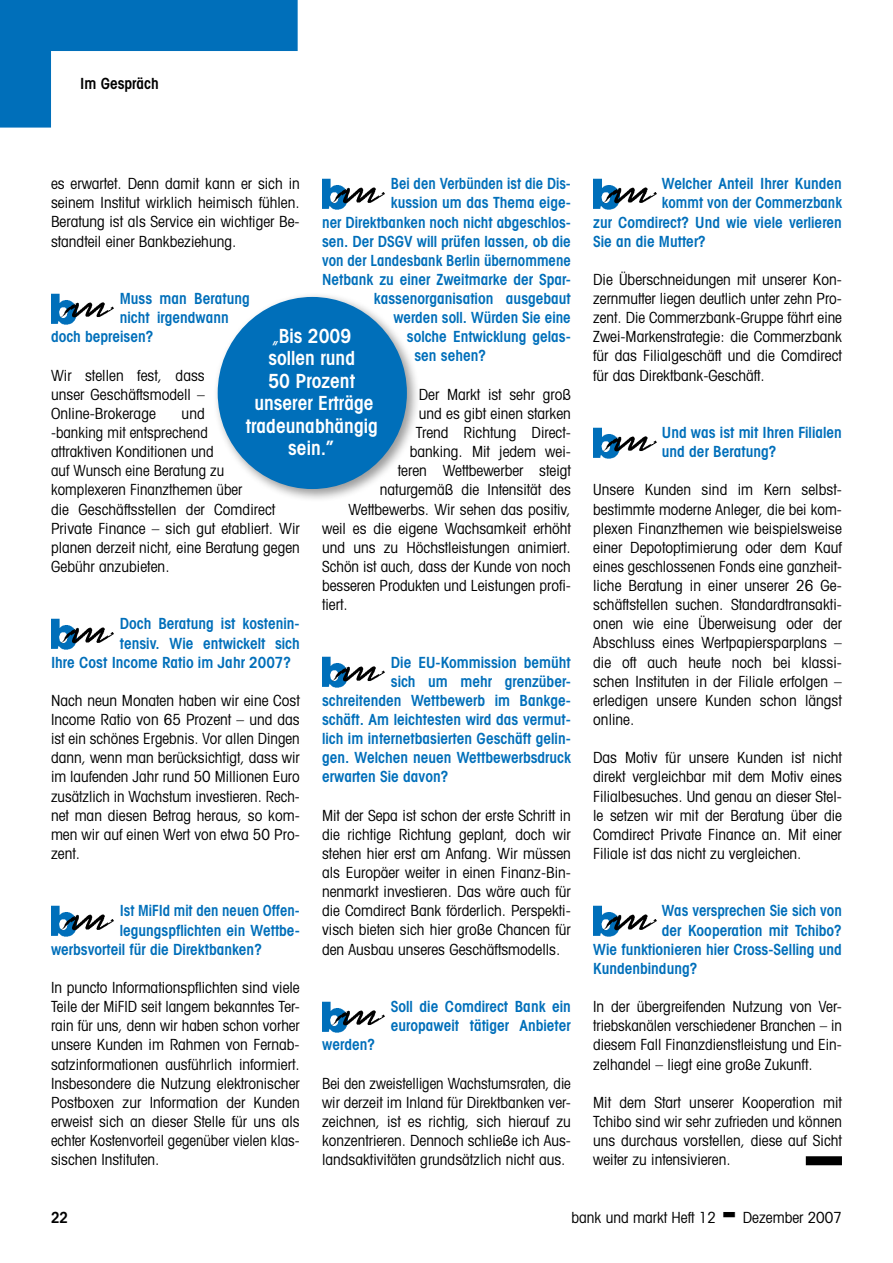
<style>
.page{position:relative;width:893px;height:1263px;background:#fff}
.page>*{position:absolute;margin:0;border:0;box-sizing:border-box;transform-origin:0 0}
.t1{font:600 condensed 19.5px/22.5px "Avant Garde";color:#fff;text-align:center}
.t2{font:condensed 15.3px/19.2px "Avant Garde";color:#000;text-align:justify}
.t3{font:600 condensed 15.3px/19.2px "Avant Garde";color:#006fba}
.t4{font:600 condensed 15.3px "Avant Garde";color:#006fba;scale:.96 1}
.t5{font:600 condensed 15.3px "Avant Garde";color:#000}
.s1{font-weight:400}
</style>
<div class="page">
<svg style="left:0;top:0;width:298px;height:128px"></svg>
<img style="left:51px;top:293px;width:24px;height:31px">
<img style="left:58px;top:301px;width:56px;height:19px">
<img style="left:51px;top:618px;width:24px;height:32px">
<img style="left:58px;top:626px;width:56px;height:19px">
<img style="left:51px;top:905px;width:24px;height:32px">
<img style="left:58px;top:913px;width:56px;height:19px">
<img style="left:322px;top:178px;width:24px;height:31px">
<img style="left:329px;top:186px;width:56px;height:19px">
<img style="left:322px;top:657px;width:24px;height:31px">
<img style="left:329px;top:664px;width:56px;height:19px">
<img style="left:322px;top:1001px;width:24px;height:31px">
<img style="left:329px;top:1009px;width:56px;height:19px">
<div style="left:806px;top:1156px;width:36px;height:9px;background:#000"></div>
<img style="left:593px;top:178px;width:25px;height:31px">
<img style="left:600px;top:186px;width:57px;height:19px">
<img style="left:593px;top:427px;width:25px;height:31px">
<img style="left:600px;top:434px;width:57px;height:20px">
<img style="left:593px;top:905px;width:25px;height:32px">
<img style="left:600px;top:913px;width:57px;height:19px">
<div style="left:212px;top:292px;width:215px;height:217px;background:#000;opacity:.4"></div>
<div style="left:218px;top:297px;width:189px;height:192px;background:#006fba;border-radius:50%"></div>
<p class="t5" style="left:80px;top:74px;width:80px">Im Gespräch</p>
<p class="t4" style="left:391px;top:174px;width:189px">Bei den Verbünden ist die Dis-</p>
<p class="t3" style="left:391px;top:193px;width:182px">kussion um das Thema eige-</p>
<p class="t3" style="left:322px;top:212px;width:250px">ner Direktbanken noch nicht abgeschlos-</p>
<p class="t3" style="left:322px;top:231px;width:250px">sen. Der DSGV will prüfen lassen, ob die</p>
<p class="t3" style="left:322px;top:250px;width:250px">von der Landesbank Berlin übernommene</p>
<p class="t3" style="left:322px;top:270px;width:250px">Netbank zu einer Zweitmarke der Spar-</p>
<p class="t3" style="left:374px;top:289px;width:198px">kassenorganisation ausgebaut</p>
<p class="t3" style="left:393px;top:308px;width:179px">werden soll. Würden Sie eine</p>
<p class="t3" style="left:407px;top:327px;width:165px">solche Entwicklung gelas-</p>
<p class="t3" style="left:414px;top:346px;width:73px">sen sehen?</p>
<p class="t2" style="left:419px;top:384px;width:154px">Der Markt ist sehr groß</p>
<p class="t2" style="left:419px;top:403px;width:153px">und es gibt einen starken</p>
<p class="t2" style="left:416px;top:422px;width:156px">Trend Richtung Direct-</p>
<p class="t2" style="left:410px;top:442px;width:162px">banking. Mit jedem wei-</p>
<p class="t2" style="left:398px;top:461px;width:174px">teren Wettbewerber steigt</p>
<p class="t2" style="left:380px;top:480px;width:193px">naturgemäß die Intensität des</p>
<p class="t2" style="left:348px;top:499px;width:224px">Wettbewerbs. Wir sehen das positiv,</p>
<p class="t2" style="left:322px;top:518px;width:250px">weil es die eigene Wachsamkeit erhöht</p>
<p class="t2" style="left:322px;top:537px;width:250px">und uns zu Höchstleistungen animiert.</p>
<p class="t2" style="left:322px;top:556px;width:250px">Schön ist auch, dass der Kunde von noch</p>
<p class="t2" style="left:322px;top:576px;width:250px">besseren Produkten und Leistungen profi-</p>
<p class="t2" style="left:322px;top:595px;width:27px">tiert.</p>
<p class="t2" style="left:51px;top:174px;width:250px">es erwartet. Denn damit kann er sich in seinem Institut wirklich heimisch fühlen.<br>Beratung ist als Service ein wichtiger Be&shy;standteil einer Bankbeziehung.</p>
<p class="t3" style="left:120px;top:289px;width:132px">Muss man Beratung</p>
<p class="t3" style="left:120px;top:308px;width:111px">nicht irgendwann</p>
<p class="t3" style="left:51px;top:327px;width:104px">doch bepreisen?</p>
<p class="t2" style="left:51px;top:365px;width:155px">Wir stellen fest, dass unser Geschäftsmodell – Online-Brokerage</p>
<p class="t1" style="left:246px;top:324px;width:134px"><span class="s1">„</span>Bis 2009<br>sollen rund<br>50 Prozent unserer Erträge tradeunabhängig sein.”</p>
<p class="t2" style="left:51px;top:403px;width:250px;text-align:left;text-indent:131px">und<br>-banking mit entsprechend<br>attraktiven Konditionen und<br>auf Wunsch eine Beratung zu komplexeren Finanzthemen über<br>die Geschäftsstellen der Comdirect<br>Private Finance – sich gut etabliert. Wir planen derzeit nicht, eine Beratung gegen<br>Gebühr anzubieten.</p>
<p class="t3" style="left:120px;top:614px;width:181px">Doch Beratung ist kostenin-</p>
<p class="t3" style="left:120px;top:633px;width:181px">tensiv. Wie entwickelt sich</p>
<p class="t3" style="left:51px;top:652px;width:242px">Ihre Cost Income Ratio im Jahr 2007?</p>
<p class="t2" style="left:51px;top:690px;width:250px">Nach neun Monaten haben wir eine Cost Income Ratio von 65 Prozent – und das ist ein schönes Ergebnis. Vor allen Dingen dann, wenn man berücksichtigt, dass wir im laufenden Jahr rund 50 Millionen Euro zusätzlich in Wachstum investieren. Rech&shy;net man diesen Betrag heraus, so kom&shy;men wir auf einen Wert von etwa 50 Pro&shy;zent.</p>
<p class="t4" style="left:120px;top:901px;width:189px">Ist MiFId mit den neuen Offen-</p>
<p class="t3" style="left:120px;top:920px;width:182px">legungspflichten ein Wettbe-</p>
<p class="t3" style="left:51px;top:939px;width:212px">werbsvorteil für die Direktbanken?</p>
<p class="t2" style="left:51px;top:977px;width:250px">In puncto Informationspflichten sind viele Teile der MiFID seit langem bekanntes Ter&shy;rain für uns, denn wir haben schon vorher unsere Kunden im Rahmen von Fernab&shy;satzinformationen ausführlich informiert.<br>Insbesondere die Nutzung elektronischer Postboxen zur Information der Kunden erweist sich an dieser Stelle für uns als echter Kostenvorteil gegenüber vielen klas&shy;sischen Instituten.</p>
<p class="t3" style="left:391px;top:652px;width:181px">Die EU-Kommission bemüht</p>
<p class="t3" style="left:391px;top:671px;width:181px">sich um mehr grenzüber-</p>
<p class="t3" style="left:322px;top:691px;width:250px">schreitenden Wettbewerb im Bankge-</p>
<p class="t3" style="left:322px;top:710px;width:250px">schäft. Am leichtesten wird das vermut-</p>
<p class="t3" style="left:322px;top:729px;width:250px">lich im internetbasierten Geschäft gelin-</p>
<p class="t3" style="left:322px;top:748px;width:250px">gen. Welchen neuen Wettbewerbsdruck</p>
<p class="t3" style="left:322px;top:767px;width:128px">erwarten Sie davon?</p>
<p class="t2" style="left:322px;top:805px;width:250px">Mit der Sepa ist schon der erste Schritt in die richtige Richtung geplant, doch wir stehen hier erst am Anfang. Wir müssen als Europäer weiter in einen Finanz-Bin&shy;nenmarkt investieren. Das wäre auch für die Comdirect Bank förderlich. Perspekti&shy;visch bieten sich hier große Chancen für den Ausbau unseres Geschäftsmodells.</p>
<p class="t3" style="left:391px;top:997px;width:181px">Soll die Comdirect Bank ein europaweit tätiger Anbieter</p>
<p class="t3" style="left:322px;top:1035px;width:54px">werden?</p>
<p class="t2" style="left:322px;top:1073px;width:250px">Bei den zweistelligen Wachstumsraten, die wir derzeit im Inland für Direktbanken ver&shy;zeichnen, ist es richtig, sich hierauf zu konzentrieren. Dennoch schließe ich Aus&shy;landsaktivitäten grundsätzlich nicht aus.</p>
<p class="t3" style="left:662px;top:174px;width:182px">Welcher Anteil Ihrer Kunden</p>
<p class="t3" style="left:662px;top:193px;width:182px">kommt von der Commerzbank</p>
<p class="t3" style="left:593px;top:212px;width:250px">zur Comdirect? Und wie viele verlieren</p>
<p class="t3" style="left:593px;top:231px;width:114px">Sie an die Mutter?</p>
<p class="t2" style="left:593px;top:269px;width:250px">Die Überschneidungen mit unserer Kon&shy;zernmutter liegen deutlich unter zehn Pro&shy;zent. Die Commerzbank-Gruppe fährt eine Zwei-Markenstrategie: die Commerzbank für das Filialgeschäft und die Comdirect für das Direktbank-Geschäft.</p>
<p class="t3" style="left:662px;top:423px;width:181px">Und was ist mit Ihren Filialen und der Beratung?</p>
<p class="t2" style="left:593px;top:480px;width:250px">Unsere Kunden sind im Kern selbst&shy;bestimmte moderne Anleger, die bei kom&shy;plexen Finanzthemen wie beispielsweise einer Depotoptimierung oder dem Kauf eines geschlossenen Fonds eine ganzheit&shy;liche Beratung in einer unserer 26 Ge&shy;schäftstellen suchen. Standardtransakti&shy;onen wie eine Überweisung oder der Abschluss eines Wertpapiersparplans – die oft auch heute noch bei klassi&shy;schen Instituten in der Filiale erfolgen – erledigen unsere Kunden schon längst online.</p>
<p class="t2" style="left:593px;top:748px;width:250px">Das Motiv für unsere Kunden ist nicht direkt vergleichbar mit dem Motiv eines Filialbesuches. Und genau an dieser Stel&shy;le setzen wir mit der Beratung über die Comdirect Private Finance an. Mit einer Filiale ist das nicht zu vergleichen.</p>
<p class="t3" style="left:662px;top:901px;width:182px">Was versprechen Sie sich von</p>
<p class="t3" style="left:662px;top:920px;width:182px">der Kooperation mit Tchibo?</p>
<p class="t3" style="left:593px;top:939px;width:250px">Wie funktionieren hier Cross-Selling und</p>
<p class="t3" style="left:593px;top:958px;width:106px">Kundenbindung?</p>
<p class="t2" style="left:593px;top:997px;width:250px">In der übergreifenden Nutzung von Ver&shy;triebskanälen verschiedener Branchen – in diesem Fall Finanzdienstleistung und Ein&shy;zelhandel – liegt eine große Zukunft.</p>
<p class="t2" style="left:593px;top:1092px;width:250px">Mit dem Start unserer Kooperation mit Tchibo sind wir sehr zufrieden und können uns durchaus vorstellen, diese auf Sicht weiter zu intensivieren.</p>
<p class="t5" style="left:51px;top:1208px;width:19px">22</p>
<p class="t2" style="left:572px;top:1207px;width:146px">bank und markt Heft 12</p>
<p class="t2" style="left:743px;top:1207px;width:101px">Dezember 2007</p>
</div>
